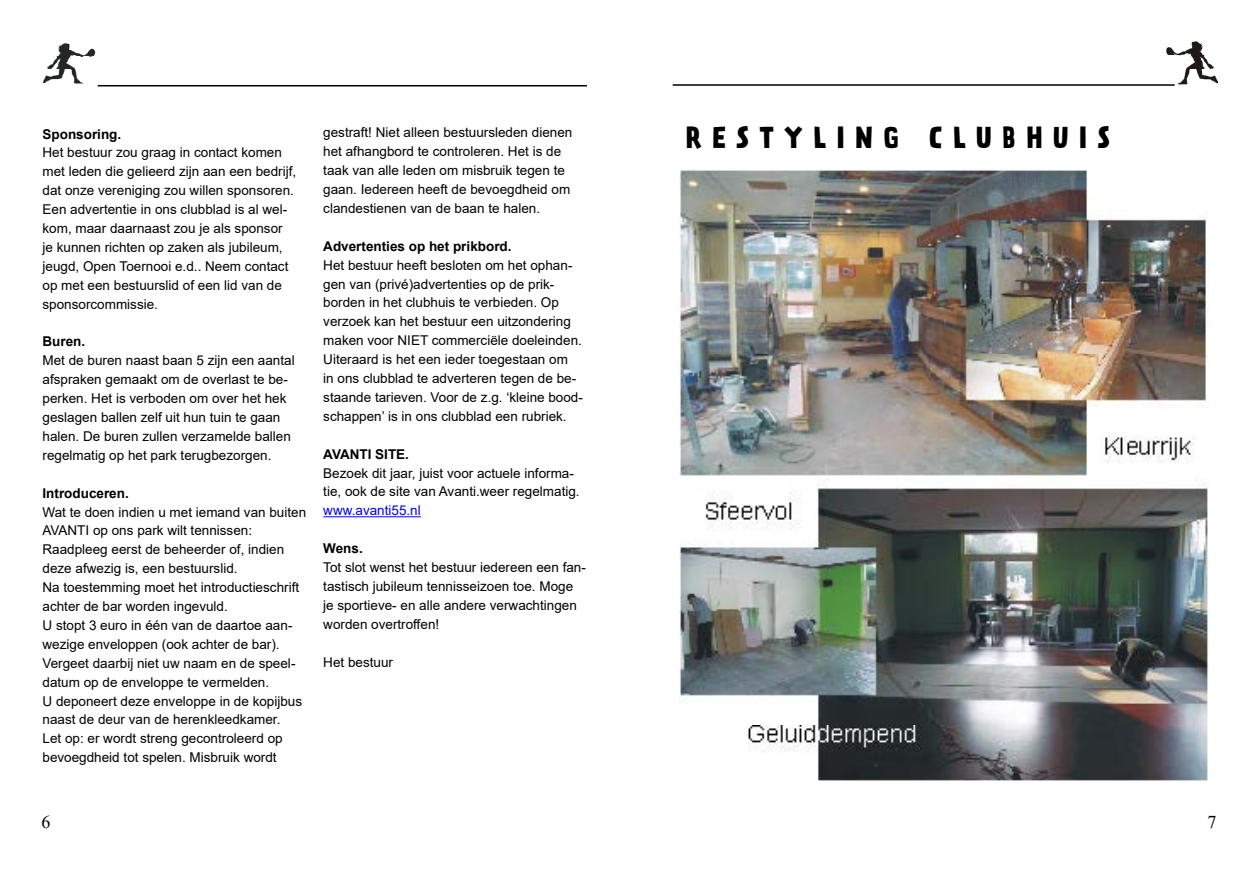
<style>
.page{position:relative;width:1259px;height:893px;background:#fff}
.page>*{position:absolute;margin:0;border:0;box-sizing:border-box;transform-origin:0 0}
.t1{font:700 27px "Prater Sans Pro";letter-spacing:.38em;color:#000}
.t2{font:18px "Times New Roman";color:#000}
.t3{font:13.5px/18.9px "Arial";color:#000}
.t4{font:700 13.5px "Arial";color:#000}
.t5{font:13.5px "Arial";color:#00f}
</style>
<div class="page">
<img style="left:43px;top:43px;width:53px;height:41px">
<hr style="left:98px;top:85px;width:489px;height:1px;background:#000">
<hr style="left:323px;top:516px;width:98px;height:1px;background:#00f">
<img style="left:1166px;top:42px;width:51px;height:42px">
<hr style="left:673px;top:84px;width:501px;height:2px;background:#000">
<img style="left:679px;top:169px;width:529px;height:612px">
<p class="t4" style="left:42px;top:124px;width:80px">Sponsoring.</p>
<p class="t3" style="left:42px;top:143px;width:255px">Het bestuur zou graag in contact komen met leden die gelieerd zijn aan een bedrijf, dat onze vereniging zou willen sponsoren.<br>Een advertentie in ons clubblad is al wel&shy;kom, maar daarnaast zou je als sponsor je kunnen richten op zaken als jubileum, jeugd, Open Toernooi e.d.. Neem contact op met een bestuurslid of een lid van de sponsorcommissie.</p>
<p class="t4" style="left:42px;top:332px;width:44px">Buren.</p>
<p class="t3" style="left:42px;top:351px;width:254px">Met de buren naast baan 5 zijn een aantal afspraken gemaakt om de overlast te be&shy;perken. Het is verboden om over het hek geslagen ballen zelf uit hun tuin te gaan halen. De buren zullen verzamelde ballen regelmatig op het park terugbezorgen.</p>
<p class="t4" style="left:42px;top:483px;width:88px">Introduceren.</p>
<p class="t3" style="left:42px;top:502px;width:265px">Wat te doen indien u met iemand van buiten AVANTI op ons park wilt tennissen:<br>Raadpleeg eerst de beheerder of, indien deze afwezig is, een bestuurslid.<br>Na toestemming moet het introductieschrift achter de bar worden ingevuld.<br>U stopt 3 euro in één van de daartoe aan&shy;wezige enveloppen (ook achter de bar).<br>Vergeet daarbij niet uw naam en de speel&shy;datum op de enveloppe te vermelden.<br>U deponeert deze enveloppe in de kopijbus naast de deur van de herenkleedkamer.<br>Let op: er wordt streng gecontroleerd op bevoegdheid tot spelen. Misbruik wordt</p>
<p class="t3" style="left:323px;top:123px;width:251px">gestraft! Niet alleen bestuursleden dienen het afhangbord te controleren. Het is de taak van alle leden om misbruik tegen te gaan. Iedereen heeft de bevoegdheid om clandestienen van de baan te halen.</p>
<p class="t4" style="left:323px;top:236px;width:190px">Advertenties op het prikbord.</p>
<p class="t3" style="left:323px;top:255px;width:261px">Het bestuur heeft besloten om het ophan&shy;gen van (privé)advertenties op de prik&shy;borden in het clubhuis te verbieden. Op verzoek kan het bestuur een uitzondering maken voor NIET commerciële doeleinden.<br>Uiteraard is het een ieder toegestaan om<br>in ons clubblad te adverteren tegen de be&shy;staande tarieven. Voor de z.g. ‘kleine bood&shy;schappen’ is in ons clubblad een rubriek.</p>
<p class="t4" style="left:323px;top:444px;width:87px">AVANTI SITE.</p>
<p class="t3" style="left:323px;top:463px;width:258px">Bezoek dit jaar, juist voor actuele informa&shy;tie, ook de site van Avanti.weer regelmatig.</p>
<p class="t5" style="left:323px;top:501px;width:99px">www.avanti55.nl</p>
<p class="t4" style="left:323px;top:539px;width:41px">Wens.</p>
<p class="t3" style="left:323px;top:558px;width:264px">Tot slot wenst het bestuur iedereen een fan&shy;tastisch jubileum tennisseizoen toe. Moge je sportieve- en alle andere verwachtingen worden overtroffen!</p>
<p class="t3" style="left:323px;top:652px;width:71px">Het bestuur</p>
<h1 class="t1" style="left:685px;top:117px;width:426px">RESTYLING CLUBHUIS</h1>
<h2 class="t2" style="left:42px;top:809px;width:11px">6</h2>
<h2 class="t2" style="left:1207px;top:809px;width:10px">7</h2>
</div>
